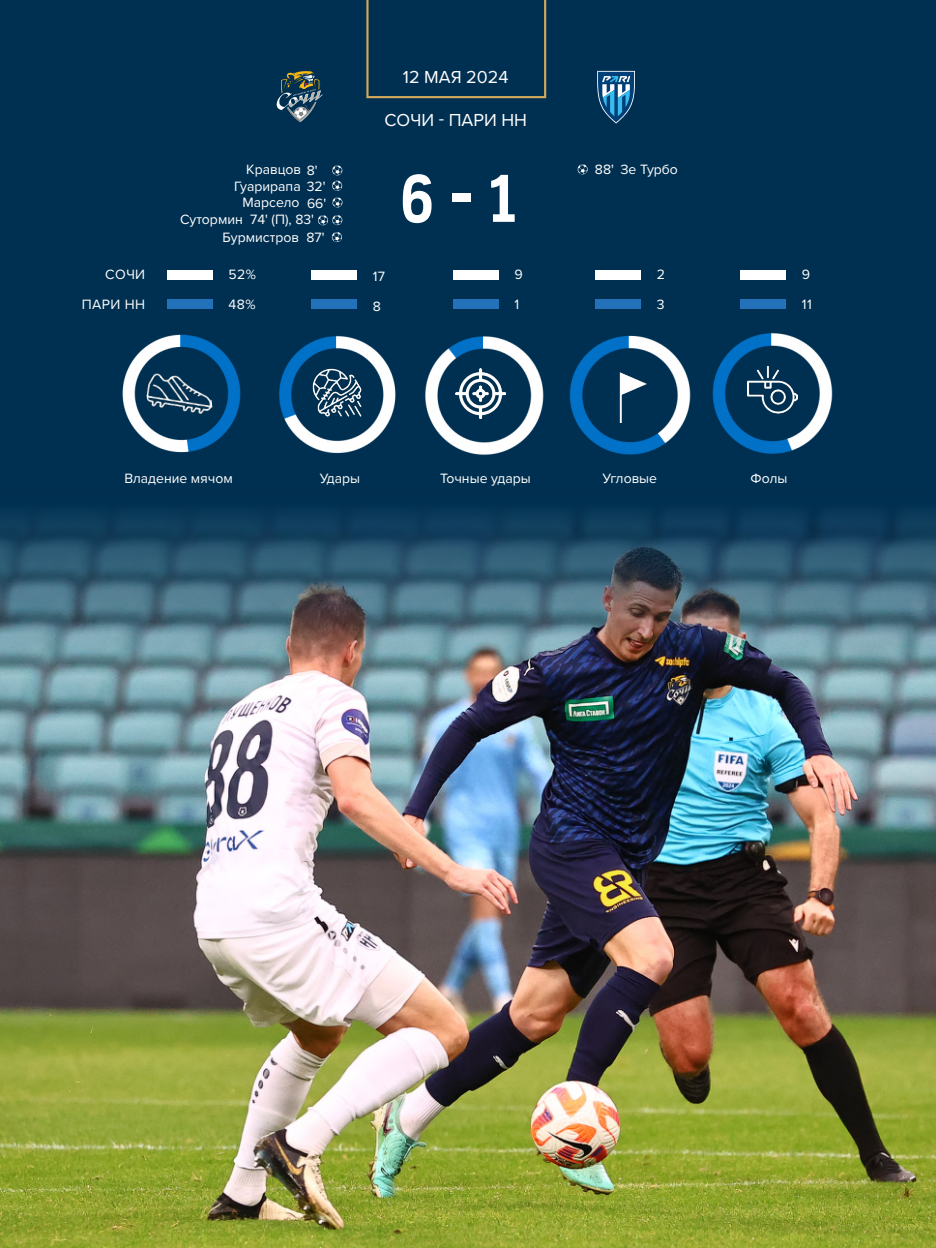
<style>
.page{position:relative;width:936px;height:1248px;background:#fff}
.page>*{position:absolute;margin:0;border:0;box-sizing:border-box;transform-origin:0 0}
.t1{font:70px "RPL";color:#fff}
.t2{font:18px "Proxima Nova";color:#fff}
.t3{font:14px/30px "Proxima Nova";color:#fff}
.t4{font:14px/30px "Proxima Nova";letter-spacing:.03em;color:#fff;text-align:right}
</style>
<div class="page">
<div style="left:0;top:0;width:935px;height:1247px;background:#003051"></div>
<svg style="left:276px;top:71px;width:47px;height:52px"></svg>
<div style="left:167px;top:270px;width:46px;height:9px;background:#fff"></div>
<div style="left:167px;top:299px;width:46px;height:9px;background:#2372b9"></div>
<div style="left:311px;top:270px;width:46px;height:9px;background:#fff"></div>
<div style="left:311px;top:299px;width:46px;height:9px;background:#2372b9"></div>
<div style="left:452px;top:270px;width:46px;height:9px;background:#fff"></div>
<div style="left:452px;top:299px;width:46px;height:9px;background:#2372b9"></div>
<div style="left:595px;top:270px;width:46px;height:9px;background:#fff"></div>
<div style="left:595px;top:299px;width:46px;height:9px;background:#2372b9"></div>
<div style="left:740px;top:270px;width:46px;height:9px;background:#fff"></div>
<div style="left:740px;top:299px;width:46px;height:9px;background:#2372b9"></div>
<svg style="left:366px;top:0;width:180px;height:98px"></svg>
<img style="left:425px;top:336px;width:119px;height:119px">
<img style="left:712px;top:333px;width:121px;height:121px">
<img style="left:279px;top:335px;width:117px;height:119px">
<img style="left:122px;top:334px;width:119px;height:119px">
<img style="left:569px;top:335px;width:122px;height:120px">
<img style="left:0;top:514px;width:935px;height:733px">
<svg style="left:577px;top:164px;width:10px;height:10px"></svg>
<svg style="left:332px;top:165px;width:10px;height:10px"></svg>
<img style="left:143px;top:359px;width:71px;height:70px">
<img style="left:312px;top:367px;width:50px;height:50px">
<img style="left:456px;top:368px;width:49px;height:50px">
<img style="left:608px;top:372px;width:48px;height:50px">
<img style="left:747px;top:365px;width:50px;height:50px">
<svg style="left:332px;top:181px;width:10px;height:10px"></svg>
<svg style="left:332px;top:197px;width:10px;height:10px"></svg>
<svg style="left:332px;top:232px;width:10px;height:10px"></svg>
<svg style="left:318px;top:215px;width:24px;height:10px"></svg>
<svg style="left:597px;top:71px;width:38px;height:52px"></svg>
<p class="t2" style="left:403px;top:64px;width:107px">12 МАЯ 2024</p>
<p class="t2" style="left:384px;top:107px;width:144px">СОЧИ - ПАРИ НН</p>
<p class="t3" style="left:246px;top:154px;width:73px">Кравцов 8'</p>
<p class="t3" style="left:595px;top:153px;width:85px">88' Зе Турбо</p>
<p class="t3" style="left:180px;top:204px;width:135px">Сутормин 74' (П), 83'</p>
<h1 class="t1" style="left:401px;top:157px;width:117px">6 - 1</h1>
<p class="t3" style="left:234px;top:177px;width:94px;line-height:16.8px;text-align:center">Гуарирапа 32'<br>Марсело 66'</p>
<p class="t3" style="left:222px;top:222px;width:103px">Бурмистров 87'</p>
<p class="t4" style="left:82px;top:258px;width:65px">СОЧИ<br>ПАРИ НН</p>
<p class="t3" style="left:228px;top:258px;width:29px">52%<br>48%</p>
<p class="t3" style="left:373px;top:261px;width:14px">17<br>8</p>
<p class="t3" style="left:514px;top:258px;width:10px">9<br>1</p>
<p class="t3" style="left:656px;top:258px;width:10px">2<br>3</p>
<p class="t3" style="left:801px;top:258px;width:11px">9<br>11</p>
<p class="t3" style="left:124px;top:463px;width:110px">Владение мячом</p>
<p class="t3" style="left:320px;top:463px;width:42px">Удары</p>
<p class="t3" style="left:440px;top:463px;width:92px">Точные удары</p>
<p class="t3" style="left:602px;top:463px;width:56px">Угловые</p>
<p class="t3" style="left:750px;top:463px;width:38px">Фолы</p>
</div>
